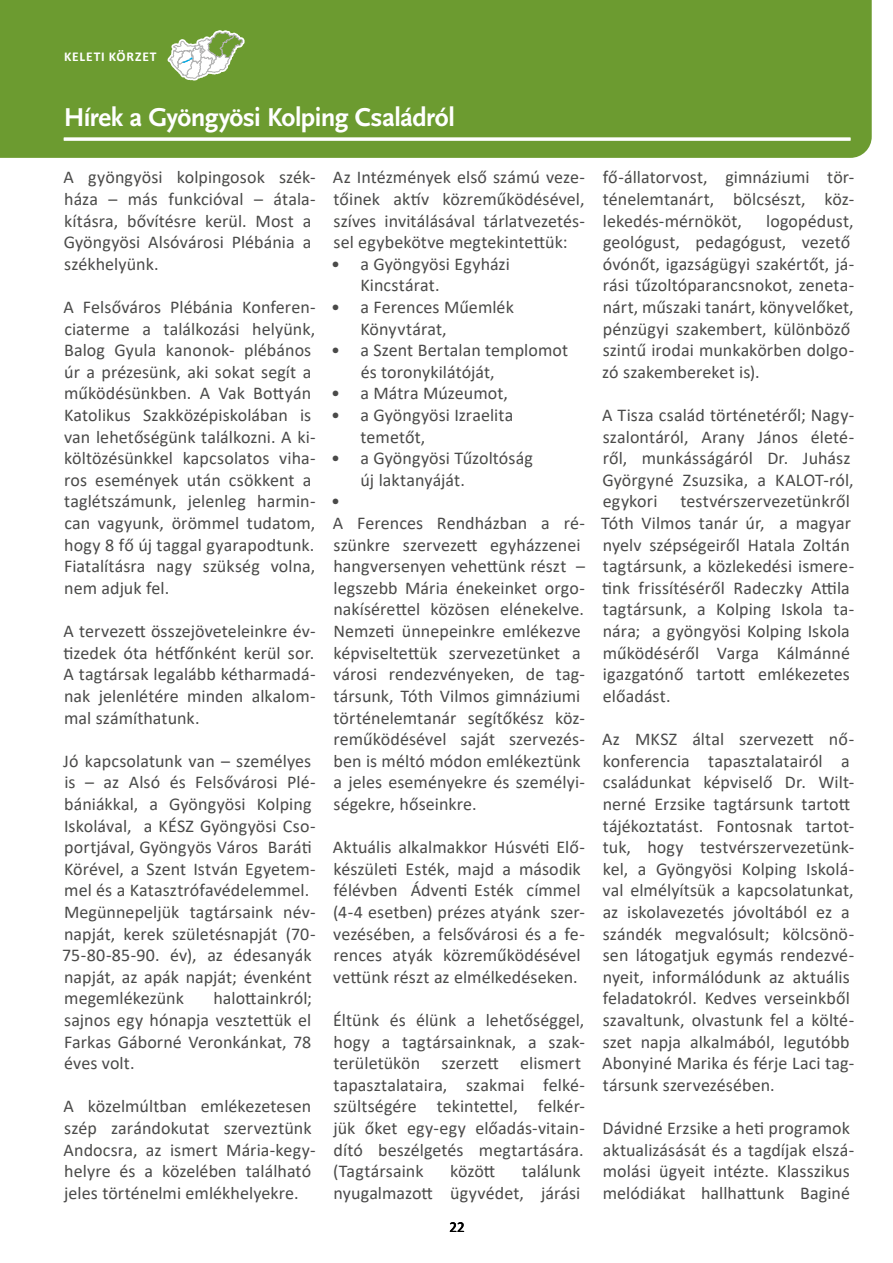
<style>
.page{position:relative;width:893px;height:1263px;background:#fff}
.page>*{position:absolute;margin:0;border:0;box-sizing:border-box;transform-origin:0 0}
.t1{font:700 27px "Scala Sans Pro";letter-spacing:-.02em;color:#fff}
.t2{font:18px/21.6px "Calibri";letter-spacing:.005em;color:#4a4a49}
.t3{font:15px "Calibri";color:#000}
.t4{font:700 13.5px "Calibri";letter-spacing:.06em;color:#fff}
</style>
<div class="page">
<div style="left:0;top:0;width:872px;height:158px;background:#6c9b30"></div>
<svg style="left:167px;top:30px;width:78px;height:51px"></svg>
<hr style="left:64px;top:137px;width:786px;height:3px;background:#fff">
<hr style="left:64px;top:138px;width:786px;height:3px;background:#fff">
<p class="t4" style="left:64px;top:47px;width:94px">KELETI KÖRZET</p>
<h1 class="t1" style="left:64px;top:101px;width:393px">Hírek a Gyöngyösi Kolping Családról</h1>
<p class="t2" style="left:64px;top:166px;width:254px">A gyöngyösi kolpingosok szék&shy;háza – más funkcióval – átala&shy;kításra, bővítésre kerül. Most a<br>Gyöngyösi Alsóvárosi Plébánia a székhelyünk.</p>
<p class="t2" style="left:64px;top:296px;width:254px">A Felsőváros Plébánia Konferen&shy;ciaterme a találkozási helyünk,<br>Balog Gyula kanonok- plébános úr a prézesünk, aki sokat segít a működésünkben. A Vak Bottyán<br>Katolikus Szakközépiskolában is van lehetőségünk találkozni. A ki&shy;költözésünkkel kapcsolatos viha&shy;ros események után csökkent a taglétszámunk, jelenleg harmin&shy;can vagyunk, örömmel tudatom, hogy 8 fő új taggal gyarapodtunk.<br>Fiatalításra nagy szükség volna, nem adjuk fel.</p>
<p class="t2" style="left:64px;top:620px;width:254px;text-align:justify">A tervezett összejöveteleinkre év&shy;tizedek óta hétfőnként kerül sor.<br>A tagtársak legalább kétharmadá&shy;nak jelenlétére minden alkalom&shy;mal számíthatunk.</p>
<p class="t2" style="left:62px;top:749px;width:255px">Jó kapcsolatunk van – személyes is – az Alsó és Felsővárosi Plé&shy;bániákkal, a Gyöngyösi Kolping<br>Iskolával, a KÉSZ Gyöngyösi Cso&shy;portjával, Gyöngyös Város Baráti<br>Körével, a Szent István Egyetem&shy;mel és a Katasztrófavédelemmel.<br>Megünnepeljük tagtársaink név&shy;napját, kerek születésnapját (70-<br>75-80-85-90. év), az édesanyák napját, az apák napját; évenként megemlékezünk</p>
<p class="t2" style="left:333px;top:166px;width:254px;text-align:justify">Az Intézmények első számú veze&shy;tőinek aktív közreműködésével, szíves invitálásával tárlatvezetés&shy;sel egybekötve megtekintettük:</p>
<p class="t2" style="left:360px;top:253px;width:151px;text-indent:-29px">• a Gyöngyösi Egyházi<br>Kincstárat.</p>
<p class="t2" style="left:360px;top:296px;width:155px;text-indent:-29px">• a Ferences Műemlék<br>Könyvtárat,</p>
<p class="t2" style="left:361px;top:339px;width:209px;text-indent:-30px">• a Szent Bertalan templomot és toronykilátóját,</p>
<p class="t2" style="left:331px;top:382px;width:178px">• a Mátra Múzeumot,</p>
<p class="t2" style="left:361px;top:404px;width:154px;text-indent:-30px">• a Gyöngyösi Izraelita temetőt,</p>
<p class="t2" style="left:331px;top:447px;width:204px">• a Gyöngyösi Tűzoltóság</p>
<p class="t2" style="left:361px;top:469px;width:106px">új laktanyáját.</p>
<p class="t2" style="left:331px;top:490px;width:10px">•</p>
<p class="t2" style="left:333px;top:512px;width:254px">A Ferences Rendházban a ré-</p>
<p class="t2" style="left:334px;top:533px;width:248px">szünkre szervezett egyházzenei</p>
<p class="t2" style="left:333px;top:555px;width:253px">hangversenyen vehettünk részt –</p>
<p class="t2" style="left:333px;top:577px;width:253px">legszebb Mária énekeinket orgo-</p>
<p class="t2" style="left:333px;top:598px;width:252px">nakísérettel közösen elénekelve.</p>
<p class="t2" style="left:333px;top:620px;width:249px">Nemzeti ünnepeinkre emlékezve</p>
<p class="t2" style="left:333px;top:641px;width:249px">képviseltettük szervezetünket a</p>
<p class="t2" style="left:333px;top:663px;width:253px">városi rendezvényeken, de tag-</p>
<p class="t2" style="left:333px;top:685px;width:248px">társunk, Tóth Vilmos gimnáziumi</p>
<p class="t2" style="left:333px;top:706px;width:253px">történelemtanár segítőkész köz-</p>
<p class="t2" style="left:333px;top:728px;width:253px">reműködésével saját szervezés-</p>
<p class="t2" style="left:333px;top:749px;width:249px">ben is méltó módon emlékeztünk</p>
<p class="t2" style="left:333px;top:771px;width:253px">a jeles eseményekre és személyi-</p>
<p class="t2" style="left:333px;top:793px;width:145px">ségekre, hőseinkre.</p>
<p class="t2" style="left:333px;top:836px;width:254px">Aktuális alkalmakkor Húsvéti Elő&shy;készületi Esték, majd a második félévben Ádventi Esték címmel (4-4 esetben) prézes atyánk szer&shy;vezésében, a felsővárosi és a fe&shy;rences atyák közreműködésével vettünk részt az elmélkedéseken.</p>
<p class="t2" style="left:333px;top:1009px;width:253px">Éltünk és élünk a lehetőséggel, hogy a tagtársainknak, a szak&shy;területükön szerzett elismert tapasztalataira, szakmai felké&shy;szültségére tekintettel, felkér&shy;jük őket egy-egy előadás-vitain&shy;dító beszélgetés megtartására. (Tagtársaink</p>
<p class="t2" style="left:64px;top:987px;width:250px;text-align:justify;text-indent:149px">halottainkról; sajnos egy hónapja vesztettük el Farkas Gáborné Veronkánkat, 78 éves volt.</p>
<p class="t2" style="left:64px;top:1095px;width:254px">A közelmúltban emlékezetesen szép zarándokutat szerveztünk<br>Andocsra, az ismert Mária-kegy&shy;helyre és a közelében található jeles történelmi emlékhelyekre.</p>
<p class="t2" style="left:333px;top:1160px;width:249px;text-align:right">találunk<br>nyugalmazott ügyvédet, járási</p>
<p class="t2" style="left:450px;top:1160px;width:47px">között</p>
<p class="t3" style="left:449px;top:1216px;width:17px">22</p>
<p class="t2" style="left:603px;top:166px;width:253px;text-align:justify">fő-állatorvost, gimnáziumi tör&shy;ténelemtanárt, bölcsészt, köz&shy;lekedés-mérnököt,</p>
<p class="t2" style="left:602px;top:209px;width:253px;text-indent:164px">logopédust, geológust, pedagógust, vezető óvónőt, igazságügyi szakértőt, já&shy;rási tűzoltóparancsnokot, zeneta&shy;nárt, műszaki tanárt, könyvelőket, pénzügyi szakembert, különböző szintű irodai munkakörben dolgo&shy;zó szakembereket is).</p>
<p class="t2" style="left:602px;top:404px;width:254px">A Tisza család történetéről; Nagy&shy;szalontáról, Arany János életé&shy;ről, munkásságáról Dr. Juhász<br>Györgyné Zsuzsika, a KALOT-ról, egykori</p>
<p class="t2" style="left:601px;top:490px;width:255px;text-indent:80px">testvérszervezetünkről<br>Tóth Vilmos tanár úr, a magyar nyelv szépségeiről Hatala Zoltán tagtársunk, a közlekedési ismere&shy;tink frissítéséről Radeczky Attila tagtársunk, a Kolping Iskola ta&shy;nára; a gyöngyösi Kolping Iskola működéséről Varga Kálmánné igazgatónő tartott emlékezetes előadást.</p>
<p class="t2" style="left:602px;top:728px;width:254px">Az MKSZ által szervezett nő&shy;konferencia tapasztalatairól a családunkat képviselő Dr. Wilt&shy;nerné Erzsike tagtársunk tartott tájékoztatást. Fontosnak tartot&shy;tuk, hogy testvérszervezetünk&shy;kel, a Gyöngyösi Kolping Iskolá&shy;val elmélyítsük a kapcsolatunkat, az iskolavezetés jóvoltából ez a szándék megvalósult; kölcsönö&shy;sen látogatjuk egymás rendezvé&shy;nyeit, informálódunk az aktuális feladatokról. Kedves verseinkből szavaltunk, olvastunk fel a költé&shy;szet napja alkalmából, legutóbb Abonyiné Marika és férje Laci tag&shy;társunk szervezésében.</p>
<p class="t2" style="left:603px;top:1117px;width:253px">Dávidné Erzsike a heti programok aktualizásását és a tagdíjak elszá&shy;molási ügyeit intézte. Klasszikus melódiákat hallhattunk Baginé</p>
</div>
